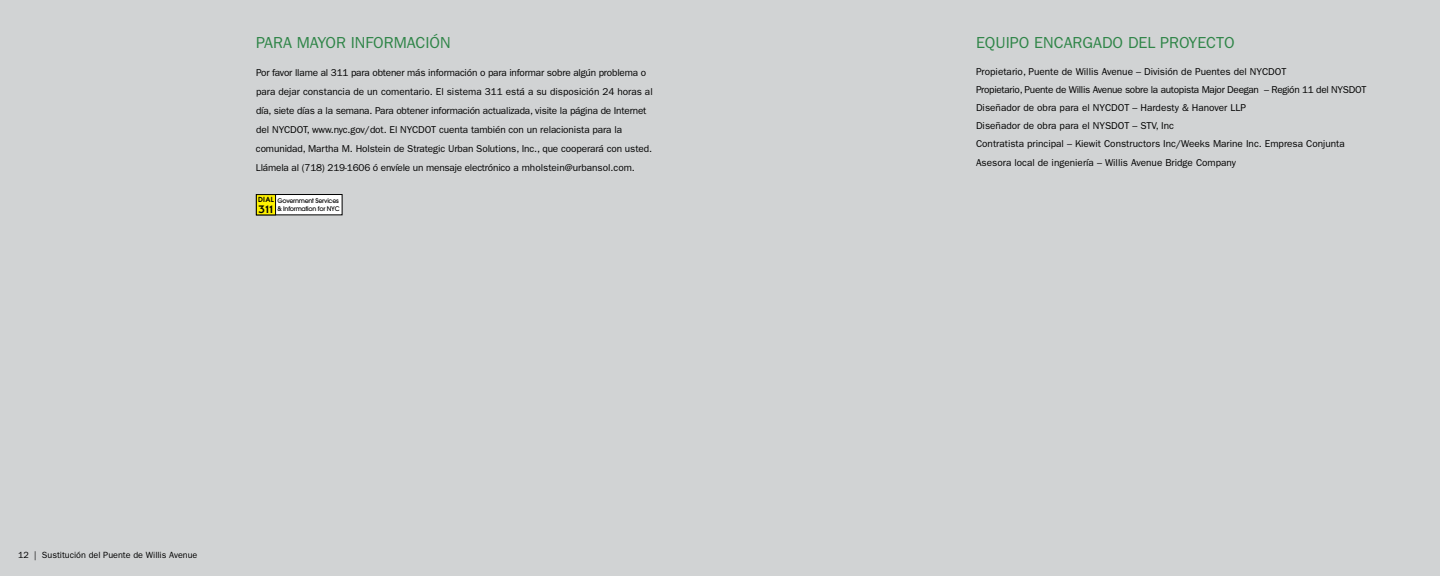
<style>
.page{position:relative;width:1440px;height:576px;background:#d1d3d4}
.page>*{position:absolute;margin:0;border:0;box-sizing:border-box;transform-origin:0 0}
.t1{font:16px "Franklin Gothic";color:#2f8548}
.t2{font:10px/19px "Franklin Gothic";letter-spacing:-.01em;color:#000}
.t3{font:9px "Franklin Gothic";color:#000}
.t4{font:600 7px "Avant Garde";color:#000}
.t5{font:500 6.3px "Avant Garde";letter-spacing:-.04em;color:#000}
.s1{font-family:"Insignia";font-weight:400;font-size:12.1px}
</style>
<div class="page">
<div style="left:256px;top:195px;width:86px;height:20px;background:#fff"></div>
<div style="left:256px;top:194px;width:86px;height:21px;border:1px solid #000"></div>
<div style="left:256px;top:195px;width:20px;height:20px;background:#fff200"></div>
<div style="left:256px;top:194px;width:20px;height:21px;border:1px solid #000"></div>
<h1 class="t1" style="left:256px;top:33px;width:19px">Para</h1>
<h1 class="t1" style="left:297px;top:33px;width:98px">mayor informac</h1>
<h1 class="t1" style="left:425px;top:33px;width:24px">ión</h1>
<p class="t2" style="left:256px;top:63px;width:398px">Por favor llame al 311 para obtener más información o para informar sobre algún problema o para dejar constancia de un comentario. El sistema 311 está a su disposición 24 horas al día, siete días a la semana. Para obtener información actualizada, visite la página de I nternet del NYCDOT, www.nyc.gov/dot. El NYCDOT cuenta también con un relacionista para la comunidad, Martha M. Holstein de Strategic U rban Solutions, I nc., que cooperará con usted.<br>Llámela al (718) 219-1606 ó envíele un mensaje electrónico a mholstein@urbansol.com.</p>
<p class="t4" style="left:258px;top:195px;width:17px">DIAL</p>
<p class="t5" style="left:259px;top:204px;width:83px"><span class="s1">311</span> &amp; Information for NYC</p>
<p class="t5" style="left:277px;top:196px;width:63px">Government Services</p>
<p class="t3" style="left:18px;top:550px;width:181px">12 | Sustitución del Puente de Willis Avenue</p>
<h1 class="t1" style="left:976px;top:33px;width:69px">Equipo encar</h1>
<h1 class="t1" style="left:1083px;top:33px;width:116px">gado del proyect</h1>
<h1 class="t1" style="left:1224px;top:33px;width:12px">o</h1>
<p class="t2" style="left:976px;top:63px;width:392px;line-height:18px">Propietario, Puente de Willis Avenue – División de Puentes del NYCDOT<br>Propietario, Puente de Willis Avenue sobre la autopista Major Deegan – Región 11 del NYSDOT Diseñador de obra para el NYCDOT – Hardesty &amp; Hanover LLP<br>Diseñador de obra para el NYSDOT – STV, I nc<br>Contratista principal – Kiewit Constructors I nc/Weeks Marine I nc. Empresa Conjunta</p>
<p class="t2" style="left:976px;top:153px;width:261px">Asesora local de ingeniería – Willis Avenue Bridge Company</p>
</div>
